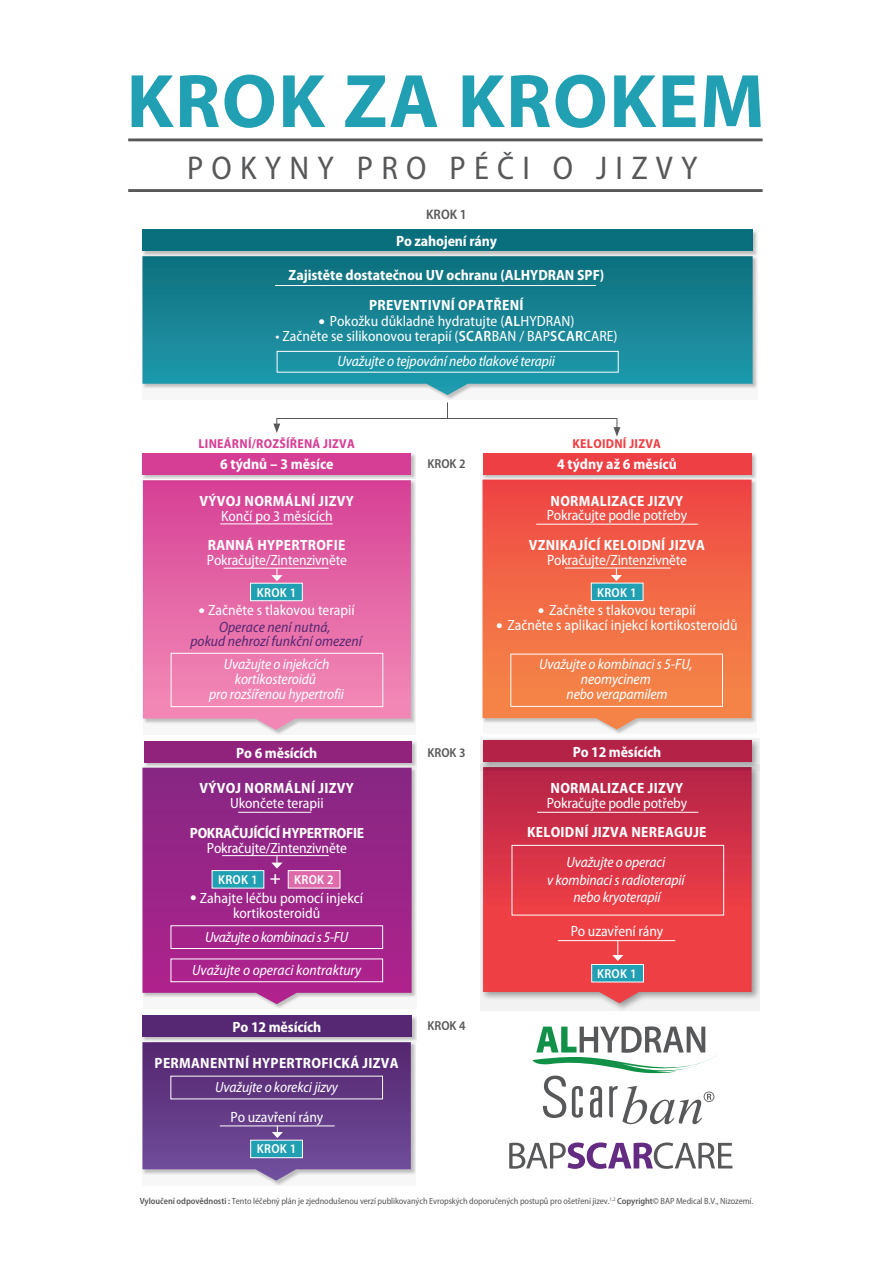
<style>
.page{position:relative;width:893px;height:1263px;background:#fff}
.page>*{position:absolute;margin:0;border:0;box-sizing:border-box;transform-origin:0 0}
.t1{font:700 76.5px "Myriad Pro";letter-spacing:.02em;color:#219fb3}
.t2{font:semi-condensed 33px "Myriad Pro";letter-spacing:.25em;color:#57585a}
.t3{font:600 semi-condensed 18.6px "Myriad Pro";color:#fff}
.t4{font:semi-condensed 14.85px/16.8px "Myriad Pro";color:#fff;text-align:center}
.t5{font:italic semi-condensed 14.85px/15px "Myriad Pro";letter-spacing:-.01em;color:#fff;text-align:center}
.t6{font:700 semi-condensed 14.85px "Myriad Pro";letter-spacing:.02em;color:#fff}
.t7{font:700 semi-condensed 14.85px "Myriad Pro";color:#fff}
.t8{font:700 semi-condensed 14.85px "Myriad Pro";letter-spacing:-.01em;color:#fff}
.t9{font:italic semi-condensed 14.85px "Myriad Pro";color:#562873}
.t10{font:700 semi-condensed 14.85px "Myriad Pro";letter-spacing:-.025em;color:#fff}
.t11{font:italic semi-condensed 14.85px "Myriad Pro";letter-spacing:-.03em;color:#fff}
.t12{font:600 semi-condensed 13.8px "Myriad Pro";color:#57585a}
.t13{font:600 semi-condensed 13.05px "Myriad Pro";letter-spacing:.02em;color:#fff}
.t14{font:700 semi-condensed 13.05px "Myriad Pro";letter-spacing:.02em;color:#d63e96}
.t15{font:600 semi-condensed 13.05px "Myriad Pro";color:#57585a}
.t16{font:700 semi-condensed 13.05px "Myriad Pro";letter-spacing:.02em;color:#ee4044}
.t17{font:semi-condensed 9px "Myriad Pro";letter-spacing:-.01em;color:#57585a}
.s1{font-size:24.15px}
.s2{font-weight:600}
.s3{font-style:italic;color:#562873}
</style>
<div class="page">
<svg style="left:441px;top:256px;width:316px;height:144px"></svg>
<svg style="left:142px;top:256px;width:611px;height:139px;background:#288c9b"></svg>
<div style="left:142px;top:230px;width:615px;height:26px;background:linear-gradient(to right,#cfcfcf,#cecece)"></div>
<div style="left:142px;top:230px;width:611px;height:21px;background:#0a6f7d"></div>
<hr style="left:275px;top:285px;width:321px;height:1px;background:#fff">
<div style="left:277px;top:351px;width:342px;height:22px;border:1px solid #fff"></div>
<svg style="left:509px;top:1142px;width:223px;height:27px"></svg>
<svg style="left:532px;top:1026px;width:185px;height:98px"></svg>
<svg style="left:270px;top:768px;width:146px;height:241px"></svg>
<svg style="left:142px;top:768px;width:270px;height:236px;background:#9e2f8c"></svg>
<div style="left:212px;top:870px;width:52px;height:18px;background:#219fb3;border:1px solid #fff"></div>
<div style="left:288px;top:870px;width:52px;height:18px;background:#de6aa9"></div>
<div style="left:288px;top:870px;width:52px;height:18px;border:1px solid #fff"></div>
<svg style="left:271px;top:856px;width:12px;height:12px"></svg>
<hr style="left:222px;top:855px;width:107px;height:1px;background:#fff">
<hr style="left:238px;top:812px;width:73px;height:1px;background:#fff">
<div style="left:170px;top:925px;width:213px;height:24px;border:1px solid #fff"></div>
<div style="left:170px;top:958px;width:213px;height:24px;border:1px solid #fff"></div>
<svg style="left:144px;top:741px;width:272px;height:26px"></svg>
<div style="left:144px;top:742px;width:268px;height:21px;background:#92237d"></div>
<svg style="left:269px;top:1042px;width:147px;height:144px"></svg>
<svg style="left:142px;top:1042px;width:269px;height:139px;background:#6e4c8f"></svg>
<hr style="left:220px;top:1125px;width:115px;height:1px;background:#fff">
<svg style="left:142px;top:1016px;width:275px;height:26px"></svg>
<div style="left:142px;top:1016px;width:270px;height:21px;background:#562873"></div>
<svg style="left:269px;top:480px;width:147px;height:255px"></svg>
<svg style="left:143px;top:480px;width:268px;height:250px;background:#e46ca9"></svg>
<svg style="left:142px;top:453px;width:274px;height:26px"></svg>
<div style="left:142px;top:453px;width:269px;height:21px;background:#d63e96"></div>
<div style="left:250px;top:583px;width:53px;height:18px;background:#219fb3;border:1px solid #fff"></div>
<svg style="left:271px;top:569px;width:12px;height:12px"></svg>
<hr style="left:224px;top:568px;width:105px;height:1px;background:#fff">
<div style="left:171px;top:653px;width:212px;height:54px;border:1px solid #fff"></div>
<hr style="left:128px;top:138px;width:635px;height:3px;background:#57585a">
<hr style="left:128px;top:189px;width:635px;height:3px;background:#57585a">
<svg style="left:480px;top:770px;width:280px;height:241px;fill:#efefef"></svg>
<svg style="left:483px;top:770px;width:269px;height:233px;background:#da3e4d"></svg>
<div style="left:591px;top:964px;width:53px;height:18px;background:#219fb3;border:1px solid #fff"></div>
<svg style="left:612px;top:941px;width:11px;height:20px"></svg>
<hr style="left:558px;top:940px;width:117px;height:1px;background:#fff">
<div style="left:511px;top:845px;width:213px;height:70px;border:1px solid #fff"></div>
<svg style="left:480px;top:738px;width:280px;height:32px;background:#bd919d"></svg>
<div style="left:483px;top:741px;width:269px;height:21px;background:#b52248"></div>
<hr style="left:537px;top:812px;width:161px;height:1px;background:#fff">
<div style="left:483px;top:453px;width:273px;height:26px;background:linear-gradient(to right,#cfcfcf,#cfcfcf)"></div>
<div style="left:483px;top:453px;width:269px;height:21px;background:#ee4044"></div>
<svg style="left:483px;top:479px;width:274px;height:255px;fill:#f4f4f4"></svg>
<svg style="left:482px;top:480px;width:270px;height:249px;background:#f16e4d"></svg>
<div style="left:591px;top:583px;width:52px;height:18px;background:#219fb3;border:1px solid #fff"></div>
<svg style="left:611px;top:569px;width:11px;height:12px"></svg>
<hr style="left:565px;top:568px;width:106px;height:1px;background:#fff">
<hr style="left:536px;top:524px;width:162px;height:1px;background:#fff">
<div style="left:510px;top:654px;width:213px;height:53px;border:1px solid #fff"></div>
<hr style="left:220px;top:523px;width:113px;height:1px;background:#fff">
<svg style="left:273px;top:402px;width:347px;height:35px"></svg>
<h1 class="t1" style="left:127px;top:51px;width:640px">KROK ZA KROKEM</h1>
<h2 class="t2" style="left:187px;top:150px;width:512px">POKYNY PRO PÉČI O JIZVY</h2>
<p class="t12" style="left:426px;top:207px;width:42px">KROK 1</p>
<p class="t8" style="left:396px;top:233px;width:102px">Po zahojení rány</p>
<p class="t7" style="left:289px;top:267px;width:317px">Zajistěte dostatečnou UV ochranu (ALHYDRAN SPF)</p>
<p class="t4" style="left:318px;top:313px;width:258px"><span class="s1">•</span> Pokožku důkladně hydratujte (<span class="s2">AL</span>HYDRAN)</p>
<p class="t4" style="left:275px;top:328px;width:344px">• Začněte se silikonovou terapií (<span class="s2">SCAR</span>BAN / BAP<span class="s2">SCAR</span>CARE)</p>
<p class="t6" style="left:369px;top:296px;width:156px">PREVENTIVNÍ OPATŘENÍ</p>
<p class="t5" style="left:338px;top:354px;width:219px">Uvažujte o tejpování nebo tlakové terapii</p>
<p class="t14" style="left:199px;top:436px;width:158px">LINEÁRNÍ/ROZŠÍŘENÁ JIZVA</p>
<p class="t16" style="left:573px;top:437px;width:90px">KELOIDNÍ JIZVA</p>
<p class="t7" style="left:220px;top:456px;width:115px">6 týdnů – 3 měsíce</p>
<p class="t6" style="left:199px;top:492px;width:156px">VÝVOJ NORMÁLNÍ JIZVY</p>
<p class="t4" style="left:221px;top:507px;width:113px">Končí po 3 měsících</p>
<p class="t6" style="left:208px;top:537px;width:139px">RANNÁ HYPERTROFIE</p>
<p class="t4" style="left:207px;top:552px;width:142px">Pokračujte/Zintenzivněte</p>
<p class="t13" style="left:257px;top:585px;width:41px">KROK 1</p>
<p class="t4" style="left:199px;top:602px;width:158px"><span class="s1">•</span> Začněte s tlakovou terapií<br><span class="s3">Operace není nutná,</span></p>
<p class="t9" style="left:190px;top:633px;width:173px">pokud nehrozí funkční omezení</p>
<p class="t5" style="left:209px;top:657px;width:136px">Uvažujte o injekcích kortikosteroidů<br>pro rozšířenou hypertrofii</p>
<p class="t8" style="left:236px;top:744px;width:83px">Po 6 měsících</p>
<p class="t6" style="left:199px;top:780px;width:156px">VÝVOJ NORMÁLNÍ JIZVY</p>
<p class="t4" style="left:230px;top:795px;width:95px">Ukončete terapii</p>
<p class="t10" style="left:190px;top:824px;width:176px">POKRAČUJÍCÍCÍ HYPERTROFIE</p>
<p class="t4" style="left:207px;top:840px;width:142px">Pokračujte/Zintenzivněte</p>
<p class="t3" style="left:270px;top:868px;width:13px">+</p>
<p class="t13" style="left:218px;top:873px;width:41px">KROK 1</p>
<p class="t13" style="left:294px;top:873px;width:41px">KROK 2</p>
<p class="t4" style="left:190px;top:891px;width:174px;line-height:15px"><span class="s1">•</span> Zahajte léčbu pomocí injekcí kortikosteroidů</p>
<p class="t11" style="left:205px;top:929px;width:145px">Uvažujte o kombinaci s 5-FU</p>
<p class="t5" style="left:192px;top:963px;width:171px">Uvažujte o operaci kontraktury</p>
<p class="t8" style="left:233px;top:1019px;width:90px">Po 12 měsících</p>
<p class="t6" style="left:155px;top:1054px;width:246px">PERMANENTNÍ HYPERTROFICKÁ JIZVA</p>
<p class="t5" style="left:215px;top:1080px;width:124px">Uvažujte o korekci jizvy</p>
<p class="t4" style="left:230px;top:1108px;width:94px">Po uzavření rány</p>
<p class="t13" style="left:257px;top:1142px;width:41px">KROK 1</p>
<p class="t15" style="left:427px;top:457px;width:40px">KROK 2</p>
<p class="t15" style="left:427px;top:745px;width:40px">KROK 3</p>
<p class="t15" style="left:427px;top:1018px;width:40px">KROK 4</p>
<p class="t7" style="left:557px;top:456px;width:121px">4 týdny až 6 měsíců</p>
<p class="t6" style="left:551px;top:492px;width:134px">NORMALIZACE JIZVY</p>
<p class="t4" style="left:547px;top:507px;width:142px">Pokračujte podle potřeby</p>
<p class="t6" style="left:529px;top:537px;width:178px">VZNIKAJÍCÍ KELOIDNÍ JIZVA</p>
<p class="t4" style="left:547px;top:552px;width:142px">Pokračujte/Zintenzivněte</p>
<p class="t4" style="left:538px;top:602px;width:160px"><span class="s1">•</span> Začněte s tlakovou terapií</p>
<p class="t13" style="left:597px;top:585px;width:41px">KROK 1</p>
<p class="t4" style="left:496px;top:617px;width:243px"><span class="s1">•</span> Začněte s aplikací injekcí kortikosteroidů</p>
<p class="t5" style="left:539px;top:657px;width:155px">Uvažujte o kombinaci s 5-FU, neomycinem<br>nebo verapamilem</p>
<p class="t8" style="left:573px;top:744px;width:90px">Po 12 měsících</p>
<p class="t6" style="left:551px;top:779px;width:134px">NORMALIZACE JIZVY</p>
<p class="t4" style="left:547px;top:794px;width:142px">Pokračujte podle potřeby</p>
<p class="t6" style="left:527px;top:824px;width:181px">KELOIDNÍ JIZVA NEREAGUJE</p>
<p class="t5" style="left:547px;top:853px;width:139px;line-height:17.9px">Uvažujte o operaci<br>v kombinaci s radioterapií nebo kryoterapií</p>
<p class="t4" style="left:571px;top:923px;width:94px">Po uzavření rány</p>
<p class="t13" style="left:597px;top:966px;width:41px">KROK 1</p>
<p class="t17" style="left:140px;top:1196px;width:615px"><span class="s2">Vyloučení odpovědnosti :</span> Tento léčebný plán je zjednodušenou verzí publikovaných Evropských doporučených postupů pro ošetření jizev.<sup>1,2</sup> <span class="s2">Copyright©</span> BAP Medical B.V., Nizozemí.</p>
</div>
